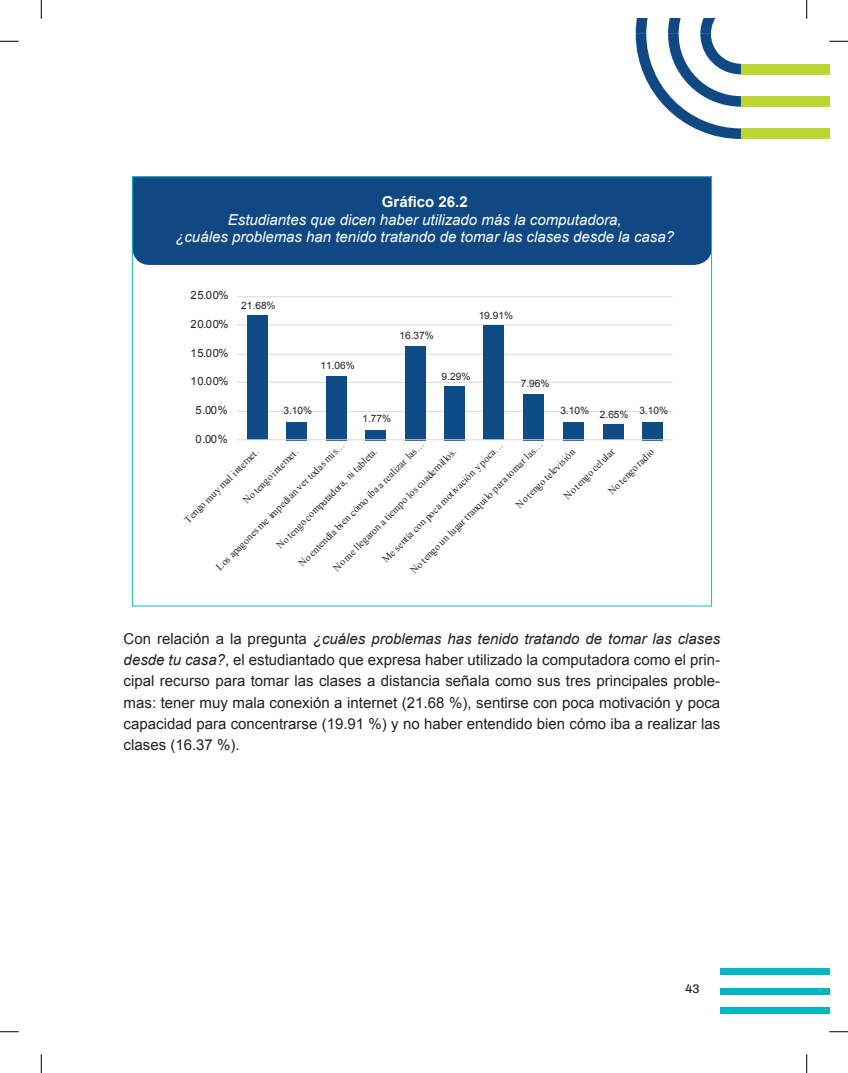
<style>
.page{position:relative;width:848px;height:1073px;background:#fff}
.page>*{position:absolute;margin:0;border:0;box-sizing:border-box;transform-origin:0 0}
.t1{font:15px/21.2px "Arial";color:#231f20;text-align:justify}
.t2{font:italic 15px/17.5px "Arial";color:#fff;text-align:center}
.t3{font:700 15px "Arial";color:#fff}
.t4{font:500 12.5px "Archivo";color:#231f20}
.t5{font:11.25px "Arial";letter-spacing:.055em;color:#231f20}
.t6{font:10.12px "Times New Roman";color:#231f20}
.t7{font:10.12px "Arial";color:#231f20}
.s1{font-style:italic}
</style>
<div class="page">
<div style="left:720px;top:1007px;width:109px;height:6px;background:#00b7c5"></div>
<div style="left:720px;top:988px;width:109px;height:6px;background:#00b7c5"></div>
<div style="left:720px;top:968px;width:109px;height:6px;background:#00b7c5"></div>
<div style="left:740px;top:64px;width:89px;height:10px;background:#bed531"></div>
<div style="left:740px;top:96px;width:89px;height:11px;background:#bed531"></div>
<div style="left:740px;top:128px;width:89px;height:11px;background:#bed531"></div>
<svg style="left:635px;top:19px;width:105px;height:120px"></svg>
<div style="left:134px;top:178px;width:576px;height:87px;background:#104884"></div>
<hr style="left:237px;top:411px;width:435px;height:1px;background:#dad9d8">
<hr style="left:237px;top:382px;width:435px;height:1px;background:#dad9d8">
<hr style="left:237px;top:354px;width:435px;height:1px;background:#dad9d8">
<hr style="left:237px;top:324px;width:435px;height:1px;background:#dad9d8">
<hr style="left:237px;top:296px;width:435px;height:1px;background:#dad9d8">
<div style="left:365px;top:430px;width:21px;height:10px;background:#0f4b86"></div>
<div style="left:603px;top:424px;width:20px;height:16px;background:#0f4b86"></div>
<div style="left:286px;top:422px;width:21px;height:18px;background:#0f4b86"></div>
<div style="left:563px;top:422px;width:20px;height:18px;background:#0f4b86"></div>
<div style="left:642px;top:422px;width:21px;height:18px;background:#0f4b86"></div>
<div style="left:523px;top:394px;width:21px;height:46px;background:#0f4b86"></div>
<div style="left:444px;top:386px;width:21px;height:54px;background:#0f4b86"></div>
<div style="left:326px;top:376px;width:20px;height:64px;background:#0f4b86"></div>
<div style="left:405px;top:346px;width:20px;height:94px;background:#0f4b86"></div>
<div style="left:483px;top:325px;width:21px;height:115px;background:#0f4b86"></div>
<div style="left:247px;top:315px;width:20px;height:125px;background:#0f4b86"></div>
<hr style="left:237px;top:439px;width:435px;height:1px;background:#dad9d8">
<svg style="left:0;top:40px;width:19px;height:2px"></svg>
<svg style="left:829px;top:40px;width:19px;height:2px"></svg>
<svg style="left:0;top:1031px;width:19px;height:1px"></svg>
<svg style="left:829px;top:1031px;width:19px;height:1px"></svg>
<svg style="left:40px;top:0;width:2px;height:19px"></svg>
<svg style="left:40px;top:1054px;width:2px;height:18px"></svg>
<svg style="left:806px;top:0;width:1px;height:19px"></svg>
<svg style="left:806px;top:1054px;width:1px;height:18px"></svg>
<p class="t3" style="left:382px;top:192px;width:87px">Gráfico 26.2</p>
<p class="t2" style="left:175px;top:211px;width:500px">Estudiantes que dicen haber utilizado más la computadora,<br>¿cuáles problemas han tenido tratando de tomar las clases desde la casa?</p>
<p class="t5" style="left:190px;top:287px;width:39px">25.00%</p>
<p class="t5" style="left:190px;top:316px;width:39px">20.00%</p>
<p class="t5" style="left:190px;top:346px;width:39px">15.00%</p>
<p class="t5" style="left:190px;top:374px;width:39px">10.00%</p>
<p class="t5" style="left:195px;top:403px;width:34px">5.00%</p>
<p class="t5" style="left:195px;top:431px;width:34px">0.00%</p>
<p class="t7" style="left:241px;top:298px;width:36px">21.68%</p>
<p class="t7" style="left:320px;top:359px;width:36px">11.06%</p>
<p class="t7" style="left:283px;top:404px;width:30px">3.10%</p>
<p class="t7" style="left:362px;top:412px;width:30px">1.77%</p>
<p class="t7" style="left:399px;top:329px;width:36px">16.37%</p>
<p class="t7" style="left:478px;top:308px;width:36px">19.91%</p>
<p class="t7" style="left:441px;top:369px;width:30px">9.29%</p>
<p class="t7" style="left:520px;top:377px;width:30px">7.96%</p>
<p class="t7" style="left:560px;top:404px;width:109px">3.10% 2.65% 3.10%</p>
<p class="t6" style="left:295px;top:560px;width:175px;rotate:-45deg">No entendía bien cómo iba a realizar las…</p>
<p class="t6" style="left:407px;top:567px;width:184px;rotate:-45deg">No tengo un lugar tranquilo para tomar las…</p>
<p class="t6" style="left:213px;top:563px;width:178px;rotate:-45deg">Los apagones me impedían ver todas mis…</p>
<p class="t6" style="left:379px;top:555px;width:167px;rotate:-45deg">Me sentía con poca motivación y poca…</p>
<p class="t6" style="left:560px;top:492px;width:69px;rotate:-45deg">No tengo celular</p>
<p class="t6" style="left:512px;top:501px;width:81px;rotate:-45deg">No tengo televisión</p>
<p class="t6" style="left:605px;top:488px;width:62px;rotate:-45deg">No tengo radio</p>
<p class="t6" style="left:240px;top:497px;width:75px;rotate:-45deg">No tengo internet.</p>
<p class="t6" style="left:181px;top:516px;width:102px;rotate:-45deg">Tengo muy mal internet.</p>
<p class="t6" style="left:273px;top:542px;width:139px;rotate:-45deg">No tengo computadora, ni tableta.</p>
<p class="t6" style="left:330px;top:564px;width:170px;rotate:-45deg">No me llegaron a tiempo los cuadernillos.</p>
<p class="t7" style="left:232px;top:628px;width:36px">22.51%</p>
<p class="t1" style="left:124px;top:628px;width:598px">Con relación a la pregunta <span class="s1">¿cuáles problemas has tenido tratando de tomar las clases desde tu casa?</span>, el estudiantado que expresa haber utilizado la computadora como el prin&shy;cipal recurso para tomar las clases a distancia señala como sus tres principales proble&shy;mas: tener muy mala conexión a internet (21.68 %), sentirse con poca motivación y poca capacidad para concentrarse (19.91 %) y no haber entendido bien cómo iba a realizar las clases (16.37 %).</p>
<p class="t5" style="left:181px;top:652px;width:39px">20.00%</p>
<p class="t7" style="left:390px;top:660px;width:36px">17.03%</p>
<p class="t7" style="left:469px;top:671px;width:36px">15.15%</p>
<p class="t5" style="left:181px;top:681px;width:39px">15.00%</p>
<p class="t7" style="left:509px;top:697px;width:36px">10.68%</p>
<p class="t7" style="left:314px;top:707px;width:70px">9.24% 8.66%</p>
<p class="t5" style="left:186px;top:739px;width:34px">5.00%</p>
<p class="t4" style="left:685px;top:979px;width:15px">43</p>
</div>
